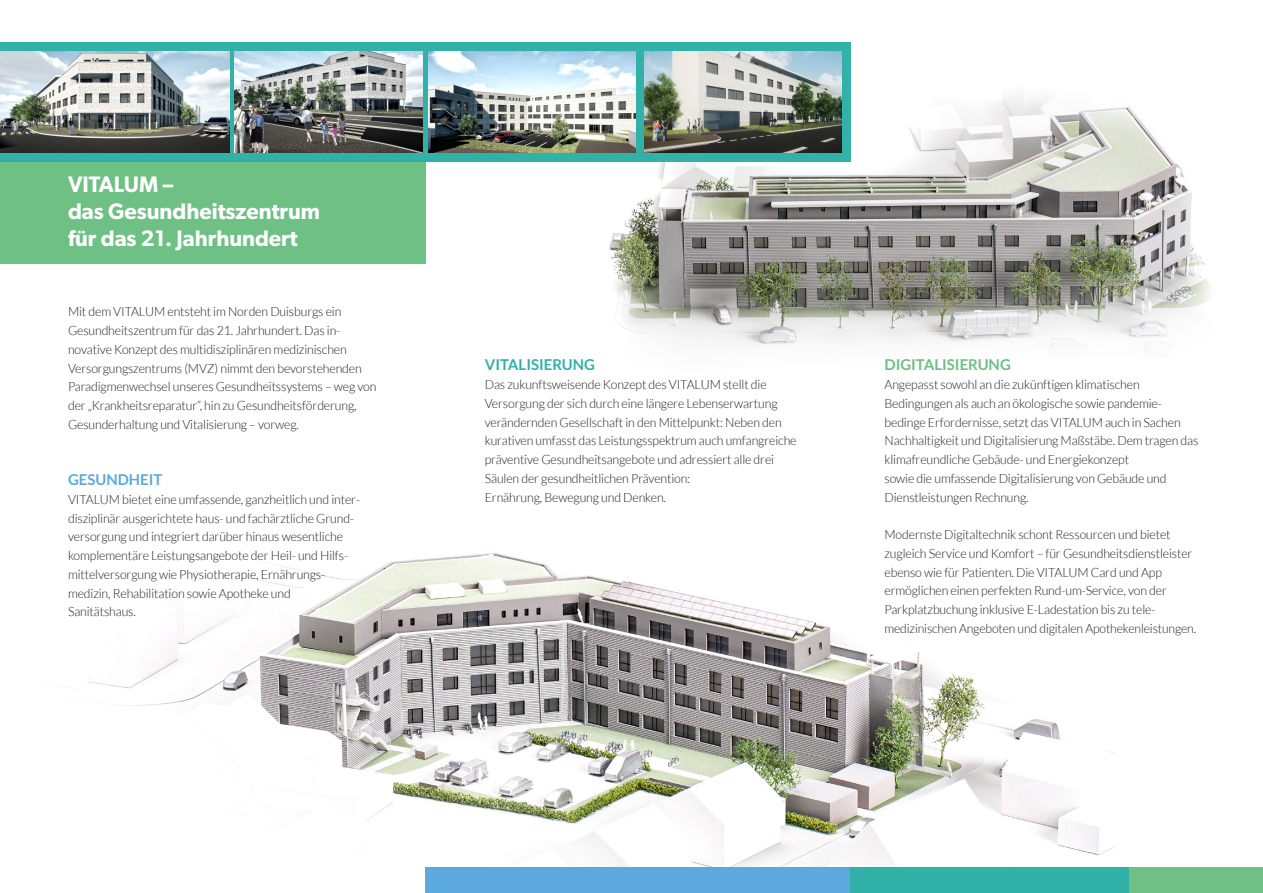
<style>
.page{position:relative;width:1263px;height:893px;background:#fff}
.page>*{position:absolute;margin:0;border:0;box-sizing:border-box;transform-origin:0 0}
.t1{font:600 22.5px/27px "Gibson";color:#fff}
.t2{font:700 15px "Lato";color:#6ec084}
.t3{font:700 15px "Lato";color:#31b1a8}
.t4{font:700 15px "Lato";color:#5ca9dd}
.t5{font:300 12.75px/18.8px "Lato";letter-spacing:-.01em;color:#231f20}
</style>
<div class="page">
<img style="left:609px;top:55px;width:604px;height:295px">
<img style="left:88px;top:553px;width:1026px;height:314px">
<div style="left:0;top:43px;width:850px;height:119px;background:#31b1a8"></div>
<div style="left:0;top:162px;width:425px;height:102px;background:#6ec084"></div>
<img style="left:0;top:51px;width:229px;height:102px">
<img style="left:235px;top:51px;width:187px;height:102px">
<img style="left:428px;top:51px;width:207px;height:102px">
<img style="left:645px;top:51px;width:197px;height:102px">
<div style="left:425px;top:867px;width:425px;height:26px;background:#5ca9dd"></div>
<div style="left:850px;top:867px;width:302px;height:26px;background:#31b1a8"></div>
<div style="left:1129px;top:867px;width:134px;height:26px;background:#6ec084"></div>
<p class="t1" style="left:68px;top:170px;width:254px">VITALUM –<br>das Gesundheitszentrum für das 21. Jahrhundert</p>
<p class="t5" style="left:68px;top:303px;width:310px">Mit dem VITALUM entsteht im Norden Duisburgs ein Gesundheitszentrum für das 21. Jahrhundert. Das in&shy;novative Konzept des multidisziplinären medizinischen Versorgungszentrums (MVZ) nimmt den bevorstehenden Paradigmenwechsel unseres Gesundheitssystems – weg von der „Krankheitsreparatur“, hin zu Gesundheitsförderung, Gesunderhaltung und Vitalisierung – vorweg.</p>
<p class="t4" style="left:68px;top:471px;width:96px">GESUNDHEIT</p>
<p class="t5" style="left:68px;top:490px;width:294px">VITALUM bietet eine umfassende, ganzheitlich und inter&shy;disziplinär ausgerichtete haus- und fachärztliche Grund&shy;versorgung und integriert darüber hinaus wesentliche komplementäre Leistungsangebote der Heil- und Hilfs&shy;mittelversorgung wie Physiotherapie, Ernährungs&shy;medizin, Rehabilitation sowie Apotheke und Sanitätshaus.</p>
<p class="t3" style="left:485px;top:356px;width:112px">VITALISIERUNG</p>
<p class="t5" style="left:485px;top:375px;width:313px">Das zukunftsweisende Konzept des VITALUM stellt die Versorgung der sich durch eine längere Lebenserwartung verändernden Gesellschaft in den Mittelpunkt: Neben den kurativen umfasst das Leistungsspektrum auch umfangreiche präventive Gesundheitsangebote und adressiert alle drei Säulen der gesundheitlichen Prävention:<br>Ernährung, Bewegung und Denken.</p>
<p class="t2" style="left:884px;top:356px;width:128px">DIGITALISIERUNG</p>
<p class="t5" style="left:884px;top:375px;width:315px">Angepasst sowohl an die zukünftigen klimatischen Bedingungen als auch an ökologische sowie pandemie&shy;bedinge Erfordernisse, setzt das VITALUM auch in Sachen Nachhaltigkeit und Digitalisierung Maßstäbe. Dem tragen das klimafreundliche Gebäude- und Energiekonzept<br>sowie die umfassende Digitalisierung von Gebäude und Dienstleistungen Rechnung.</p>
<p class="t5" style="left:884px;top:525px;width:313px">Modernste Digitaltechnik schont Ressourcen und bietet zugleich Service und Komfort – für Gesundheitsdienstleister ebenso wie für Patienten. Die VITALUM Card und App ermöglichen einen perfekten Rund-um-Service, von der Parkplatzbuchung inklusive E-Ladestation bis zu tele&shy;medizinischen Angeboten und digitalen Apothekenleistungen.</p>
</div>
